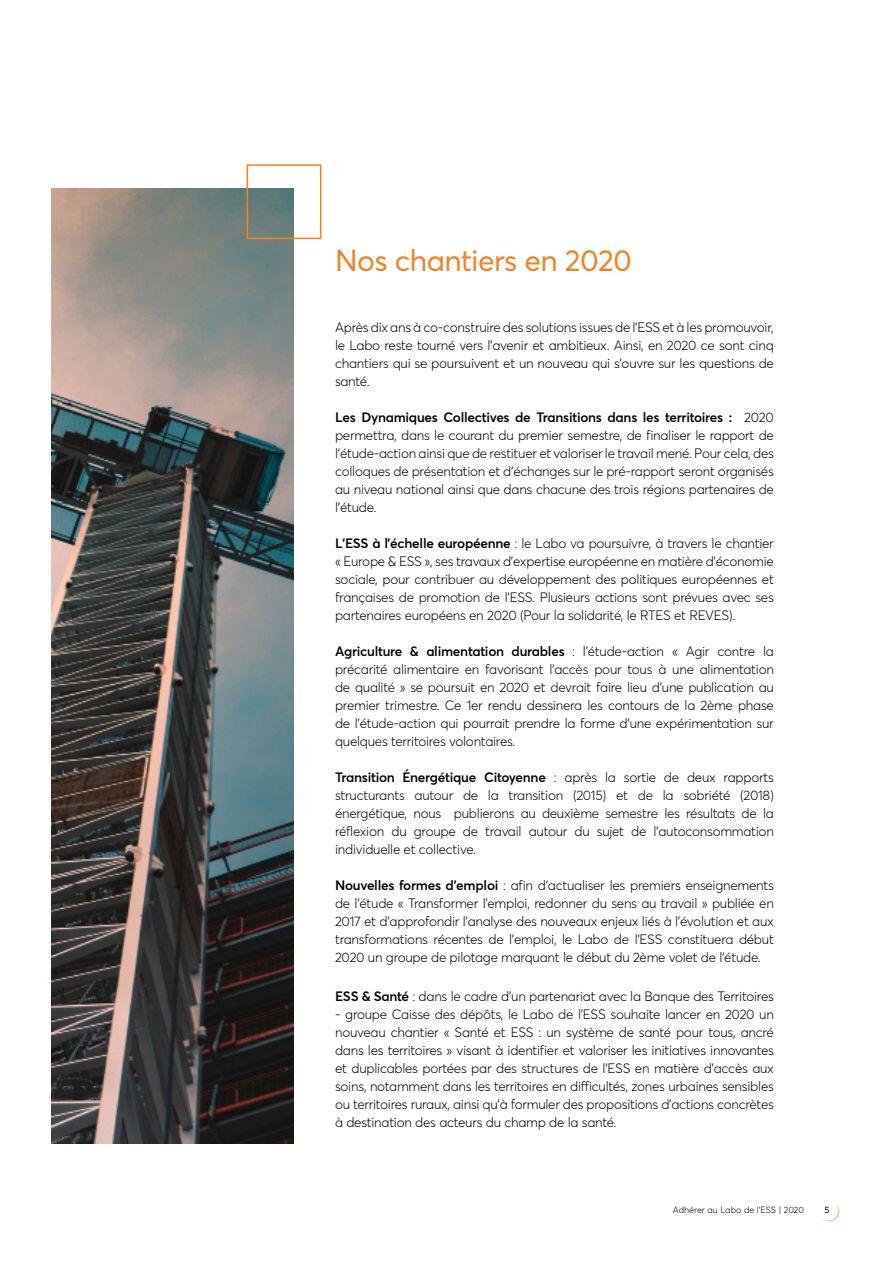
<style>
.page{position:relative;width:893px;height:1263px;background:#fff}
.page>*{position:absolute;margin:0;border:0;box-sizing:border-box;transform-origin:0 0}
.t1{font:30px "Averta Std";letter-spacing:-.02em;color:#f58220}
.t2{font:300 13.5px/18px "Averta Std";letter-spacing:-.02em;color:#000;text-align:justify}
.t3{font:600 13.5px "Averta Std";color:#000}
.t4{font:300 9px "Averta Std";color:#000}
.t5{font:9px "Averta Std";color:#000}
.s1{font-weight:600}
</style>
<div class="page">
<svg style="left:823px;top:1204px;width:16px;height:17px"></svg>
<img style="left:51px;top:188px;width:242px;height:956px">
<div style="left:247px;top:164px;width:74px;height:75px;border:2px solid #f58220"></div>
<h1 class="t1" style="left:335px;top:242px;width:298px">Nos chantiers en 2020</h1>
<p class="t2" style="left:335px;top:318px;width:440px">Après dix ans à co-construire des solutions issues de l’ESS et à les promouvoir, le Labo reste tourné vers l’avenir et ambitieux. Ainsi, en 2020 ce sont cinq chantiers qui se poursuivent et un nouveau qui s’ouvre sur les questions de santé.</p>
<p class="t2" style="left:335px;top:408px;width:440px"><span class="s1">Les Dynamiques Collectives de Transitions dans les territoires :</span> 2020 permettra, dans le courant du premier semestre, de finaliser le rapport de l’étude-action ainsi que de restituer et valoriser le travail mené. Pour cela, des colloques de présentation et d’échanges sur le pré-rapport seront organisés au niveau national ainsi que dans chacune des trois régions partenaires de l’étude.</p>
<p class="t3" style="left:335px;top:534px;width:19px">L’ESS</p>
<p class="t2" style="left:335px;top:534px;width:440px;text-indent:37px"><span class="s1">à l’échelle européenne</span> : le Labo va poursuivre, à travers le chantier « Europe &amp; ESS », ses travaux d’expertise européenne en matière d’économie sociale, pour contribuer au développement des politiques européennes et françaises de promotion de l’ESS. Plusieurs actions sont prévues avec ses partenaires européens en 2020 (Pour la solidarité, le RTES et REVES).</p>
<p class="t2" style="left:335px;top:642px;width:440px"><span class="s1">Agriculture &amp; alimentation durables</span> : l’étude-action « Agir contre la précarité alimentaire en favorisant l’accès pour tous à une alimentation de qualité » se poursuit en 2020 et devrait faire lieu d’une publication au premier trimestre. Ce 1er rendu dessinera les contours de la 2ème phase de l’étude-action qui pourrait prendre la forme d’une expérimentation sur quelques territoires volontaires.</p>
<p class="t2" style="left:335px;top:768px;width:440px"><span class="s1">Transition Énergétique Citoyenne</span> : après la sortie de deux rapports structurants autour de la transition (2015) et de la sobriété (2018) énergétique, nous publierons au deuxième semestre les résultats de la réflexion du groupe de travail autour du sujet de l’autoconsommation individuelle et collective.</p>
<p class="t2" style="left:335px;top:876px;width:440px"><span class="s1">Nouvelles formes d’emploi</span> : afin d’actualiser les premiers enseignements de l’étude « Transformer l’emploi, redonner du sens au travail » publiée en 2017 et d’approfondir l’analyse des nouveaux enjeux liés à l’évolution et aux transformations récentes de l’emploi, le Labo de l’ESS constituera début 2020 un groupe de pilotage marquant le début du 2ème volet de l’étude.</p>
<p class="t3" style="left:335px;top:987px;width:9px">ESS</p>
<p class="t2" style="left:362px;top:987px;width:414px"><span class="s1">&amp; Santé</span> : dans le cadre d’un partenariat avec la Banque des Territoires</p>
<p class="t2" style="left:335px;top:1005px;width:440px">- groupe Caisse des dépôts, le Labo de l’ESS souhaite lancer en 2020 un nouveau chantier « Santé et ESS : un système de santé pour tous, ancré dans les territoires » visant à identifier et valoriser les initiatives innovantes et duplicables portées par des structures de l’ESS en matière d’accès aux soins, notamment dans les territoires en difficultés, zones urbaines sensibles ou territoires ruraux, ainsi qu’à formuler des propositions d’actions concrètes à destination des acteurs du champ de la santé.</p>
<p class="t4" style="left:673px;top:1204px;width:133px">Adhérer au Labo de l’ESS | 2020</p>
<p class="t5" style="left:825px;top:1204px;width:7px">5</p>
</div>
